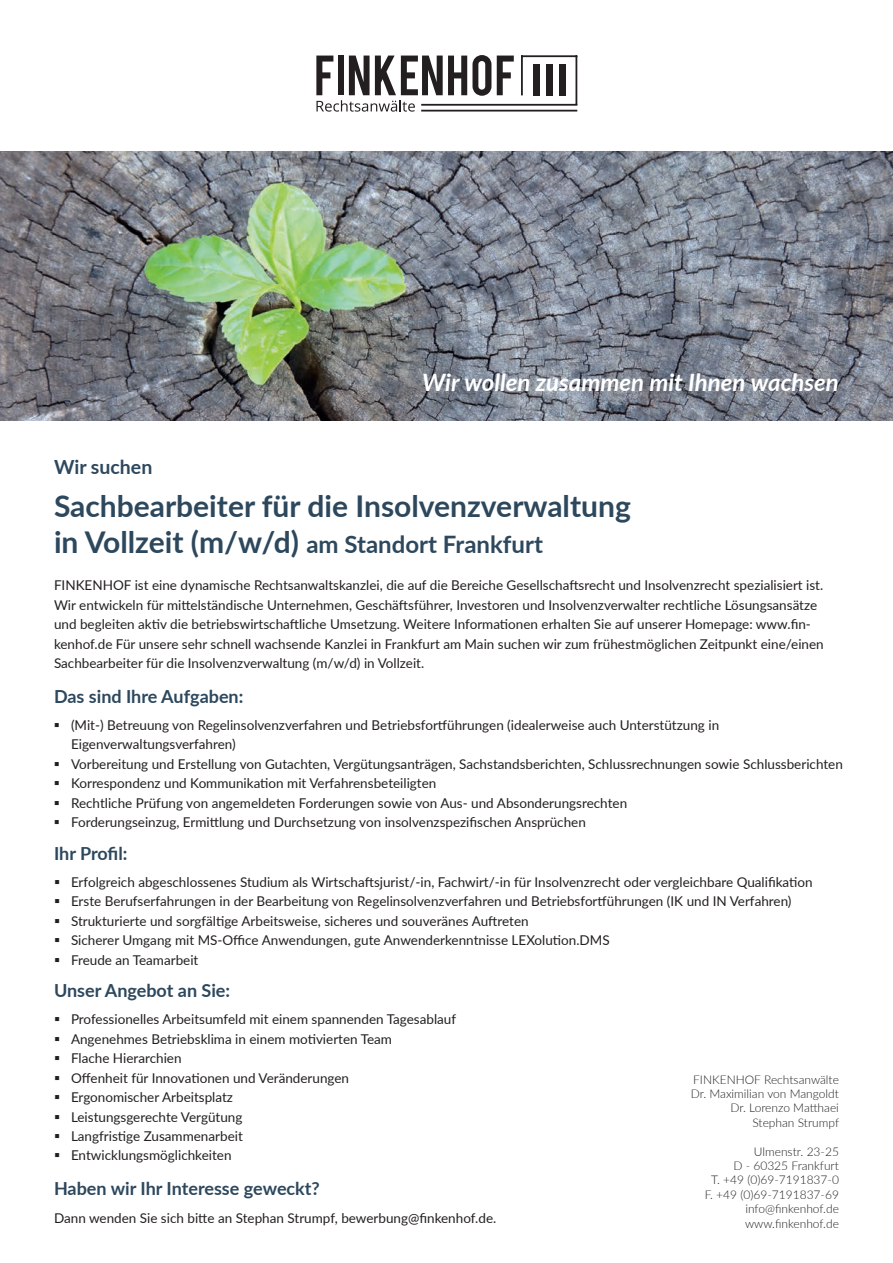
<style>
.page{position:relative;width:893px;height:1263px;background:#fff}
.page>*{position:absolute;margin:0;border:0;box-sizing:border-box;transform-origin:0 0}
.t1{font:700 30px "Lato";color:#2d485d}
.t2{font:700 24px "Lato";color:#2d485d}
.t3{font:italic 700 24px "Lato";color:#fff}
.t4{font:700 19.5px "Lato";color:#2d485d}
.t5{font:700 18px "Lato";color:#2d485d}
.t6{font:13.5px/19.5px "Lato";color:#231f20}
.t7{font:300 12px/14.4px "Lato";color:#231f20;text-align:right}
.s1{font-size:30px}
</style>
<div class="page">
<img style="left:0;top:152px;width:893px;height:269px">
<svg style="left:497px;top:56px;width:17px;height:39px"></svg>
<svg style="left:316px;top:55px;width:175px;height:57px"></svg>
<div style="left:533px;top:64px;width:7px;height:31px;background:#231f20"></div>
<div style="left:546px;top:64px;width:7px;height:31px;background:#231f20"></div>
<div style="left:559px;top:64px;width:7px;height:31px;background:#231f20"></div>
<hr style="left:521px;top:56px;width:2px;height:39px;background:#231f20">
<hr style="left:521px;top:55px;width:56px;height:2px;background:#231f20">
<hr style="left:575px;top:56px;width:2px;height:49px;background:#231f20">
<hr style="left:421px;top:104px;width:156px;height:2px;background:#231f20">
<hr style="left:421px;top:110px;width:156px;height:2px;background:#231f20">
<h3 class="t4" style="left:54px;top:453px;width:100px">Wir suchen</h3>
<h2 class="t3" style="left:422px;top:365px;width:418px">Wir wollen zusammen mit Ihnen wachsen</h2>
<h1 class="t1" style="left:54px;top:484px;width:578px">Sachbearbeiter für die Insolvenzverwaltung</h1>
<h2 class="t2" style="left:54px;top:526px;width:490px"><span class="s1">in Vollzeit (m/w/d)</span> am Standort Frankfurt</h2>
<p class="t6" style="left:54px;top:575px;width:771px">FINKENHOF ist eine dynamische Rechtsanwaltskanzlei, die auf die Bereiche Gesellschaftsrecht und Insolvenzrecht spezialisiert ist.<br>Wir entwickeln für mittelständische Unternehmen, Geschäftsführer, Investoren und Insolvenzverwalter rechtliche Lösungsansätze und begleiten aktiv die betriebswirtschaftliche Umsetzung. Weitere Informationen erhalten Sie auf unserer Homepage: www.fin&shy;kenhof.de Für unsere sehr schnell wachsende Kanzlei in Frankfurt am Main suchen wir zum frühestmöglichen Zeitpunkt eine/einen Sachbearbeiter für die Insolvenzverwaltung (m/w/d) in Vollzeit.</p>
<h3 class="t5" style="left:54px;top:684px;width:191px">Das sind Ihre Aufgaben:</h3>
<p class="t6" style="left:71px;top:714px;width:773px">(Mit-) Betreuung von Regelinsolvenzverfahren und Betriebsfortführungen (idealerweise auch Unterstützung in Eigenverwaltungsverfahren)<br>Vorbereitung und Erstellung von Gutachten, Vergütungsanträgen, Sachstandsberichten, Schlussrechnungen sowie Schlussberichten Korrespondenz und Kommunikation mit Verfahrensbeteiligten<br>Rechtliche Prüfung von angemeldeten Forderungen sowie von Aus- und Absonderungsrechten<br>Forderungseinzug, Ermittlung und Durchsetzung von insolvenzspezifischen Ansprüchen</p>
<h3 class="t5" style="left:54px;top:841px;width:75px">Ihr Profil:</h3>
<p class="t6" style="left:71px;top:871px;width:743px">Erfolgreich abgeschlossenes Studium als Wirtschaftsjurist/-in, Fachwirt/-in für Insolvenzrecht oder vergleichbare Qualifikation Erste Berufserfahrungen in der Bearbeitung von Regelinsolvenzverfahren und Betriebsfortführungen (IK und IN Verfahren)<br>Strukturierte und sorgfältige Arbeitsweise, sicheres und souveränes Auftreten<br>Sicherer Umgang mit MS-Office Anwendungen, gute Anwenderkenntnisse LEXolution.DMS<br>Freude an Teamarbeit</p>
<h3 class="t5" style="left:54px;top:977px;width:178px">Unser Angebot an Sie:</h3>
<p class="t6" style="left:71px;top:1009px;width:387px">Professionelles Arbeitsumfeld mit einem spannenden Tagesablauf Angenehmes Betriebsklima in einem motivierten Team<br>Flache Hierarchien<br>Offenheit für Innovationen und Veränderungen<br>Ergonomischer Arbeitsplatz<br>Leistungsgerechte Vergütung<br>Langfristige Zusammenarbeit<br>Entwicklungsmöglichkeiten</p>
<h3 class="t5" style="left:54px;top:1175px;width:267px">Haben wir Ihr Interesse geweckt?</h3>
<p class="t6" style="left:54px;top:1207px;width:444px">Dann wenden Sie sich bitte an Stephan Strumpf, bewerbung@finkenhof.de.</p>
<p class="t7" style="left:691px;top:1072px;width:150px">FINKENHOF Rechtsanwälte<br>Dr. Maximilian von Mangoldt<br>Dr. Lorenzo Matthaei<br>Stephan Strumpf</p>
<p class="t7" style="left:705px;top:1144px;width:136px">Ulmenstr. 23-25<br>D - 60325 Frankfurt<br>T. +49 (0)69-7191837-0<br>F. +49 (0)69-7191837-69 info@finkenhof.de www.finkenhof.de</p>
</div>
